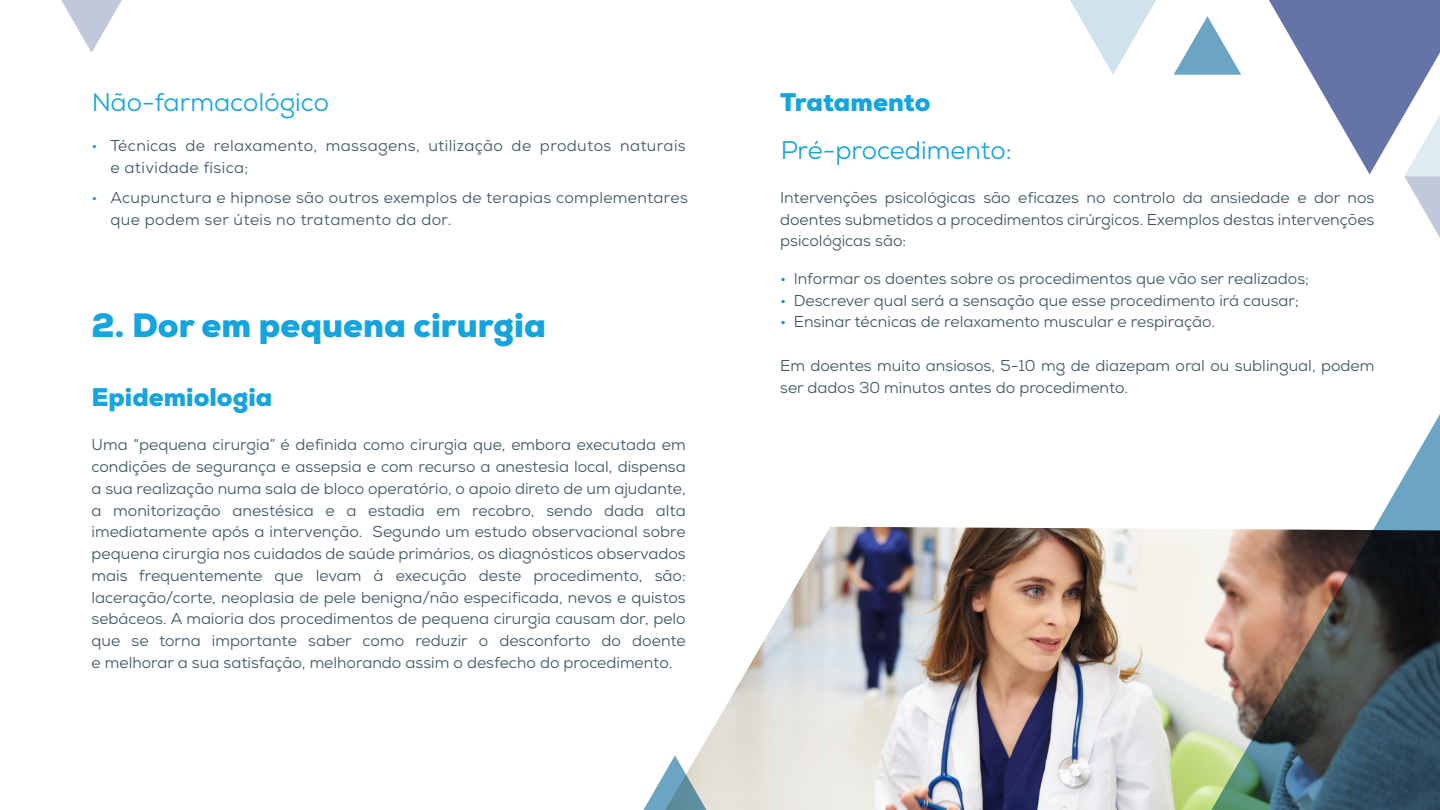
<style>
.page{position:relative;width:1440px;height:810px;background:#fff}
.page>*{position:absolute;margin:0;border:0;box-sizing:border-box;transform-origin:0 0}
.t1{font:900 33.75px "Nexa";color:#16a4de}
.t2{font:25.5px "Nexa";color:#16a4de}
.t3{font:900 25.5px "Nexa";color:#16a4de}
.t4{font:15.75px/21.8px "Nexa";color:#3d5763;text-align:justify}
.t5{font:15.75px/21.8px "Nexa";letter-spacing:.02em;color:#3d5763}
.t6{font:15.75px/21.8px "Nexa";letter-spacing:.025em;color:#3d5763}
.s1{color:#16a4de}
.s2{color:#1a91cb}
</style>
<div class="page">
<img style="left:697px;top:527px;width:510px;height:283px">
<svg style="left:1207px;top:414px;width:233px;height:396px"></svg>
<svg style="left:643px;top:755px;width:66px;height:55px"></svg>
<svg style="left:61px;top:0;width:61px;height:53px"></svg>
<svg style="left:1070px;top:0;width:370px;height:238px"></svg>
<h2 class="t2" style="left:92px;top:86px;width:239px">Não-farmacológico</h2>
<p class="t6" style="left:110px;top:135px;width:577px;text-indent:-19px"><span class="s1">•</span> Técnicas de relaxamento, massagens, utilização de produtos naturais e atividade física;</p>
<p class="t5" style="left:110px;top:187px;width:579px;text-indent:-19px"><span class="s1">•</span> Acupunctura e hipnose são outros exemplos de terapias complementares que podem ser úteis no tratamento da dor.</p>
<h1 class="t1" style="left:92px;top:303px;width:456px">2. Dor em pequena cirurgia</h1>
<h2 class="t3" style="left:92px;top:381px;width:182px">Epidemiologia</h2>
<p class="t4" style="left:92px;top:434px;width:596px">Uma “pequena cirurgia” é definida como cirurgia que, embora executada em condições de segurança e assepsia e com recurso a anestesia local, dispensa a sua realização numa sala de bloco operatório, o apoio direto de um ajudante, a monitorização anestésica e a estadia em recobro, sendo dada alta imediatamente após a intervenção. Segundo um estudo observacional sobre pequena cirurgia nos cuidados de saúde primários, os diagnósticos observados mais frequentemente que levam à execução deste procedimento, são: laceração/corte, neoplasia de pele benigna/não especificada, nevos e quistos sebáceos. A maioria dos procedimentos de pequena cirurgia causam dor, pelo que se torna importante saber como reduzir o desconforto do doente e melhorar a sua satisfação, melhorando assim o desfecho do procedimento.</p>
<h2 class="t3" style="left:780px;top:85px;width:152px">Tratamento</h2>
<h2 class="t2" style="left:780px;top:134px;width:233px">Pré-procedimento:</h2>
<p class="t4" style="left:780px;top:187px;width:596px">Intervenções psicológicas são eficazes no controlo da ansiedade e dor nos doentes submetidos a procedimentos cirúrgicos. Exemplos destas intervenções psicológicas são:</p>
<p class="t4" style="left:780px;top:268px;width:530px"><span class="s2">•</span> Informar os doentes sobre os procedimentos que vão ser realizados;</p>
<p class="t4" style="left:780px;top:289px;width:520px"><span class="s2">•</span> Descrever qual será a sensação que esse procedimento irá causar;</p>
<p class="t4" style="left:780px;top:311px;width:436px"><span class="s2">•</span> Ensinar técnicas de relaxamento muscular e respiração.</p>
<p class="t4" style="left:780px;top:355px;width:596px">Em doentes muito ansiosos, 5-10 mg de diazepam oral ou sublingual, podem ser dados 30 minutos antes do procedimento.</p>
</div>
